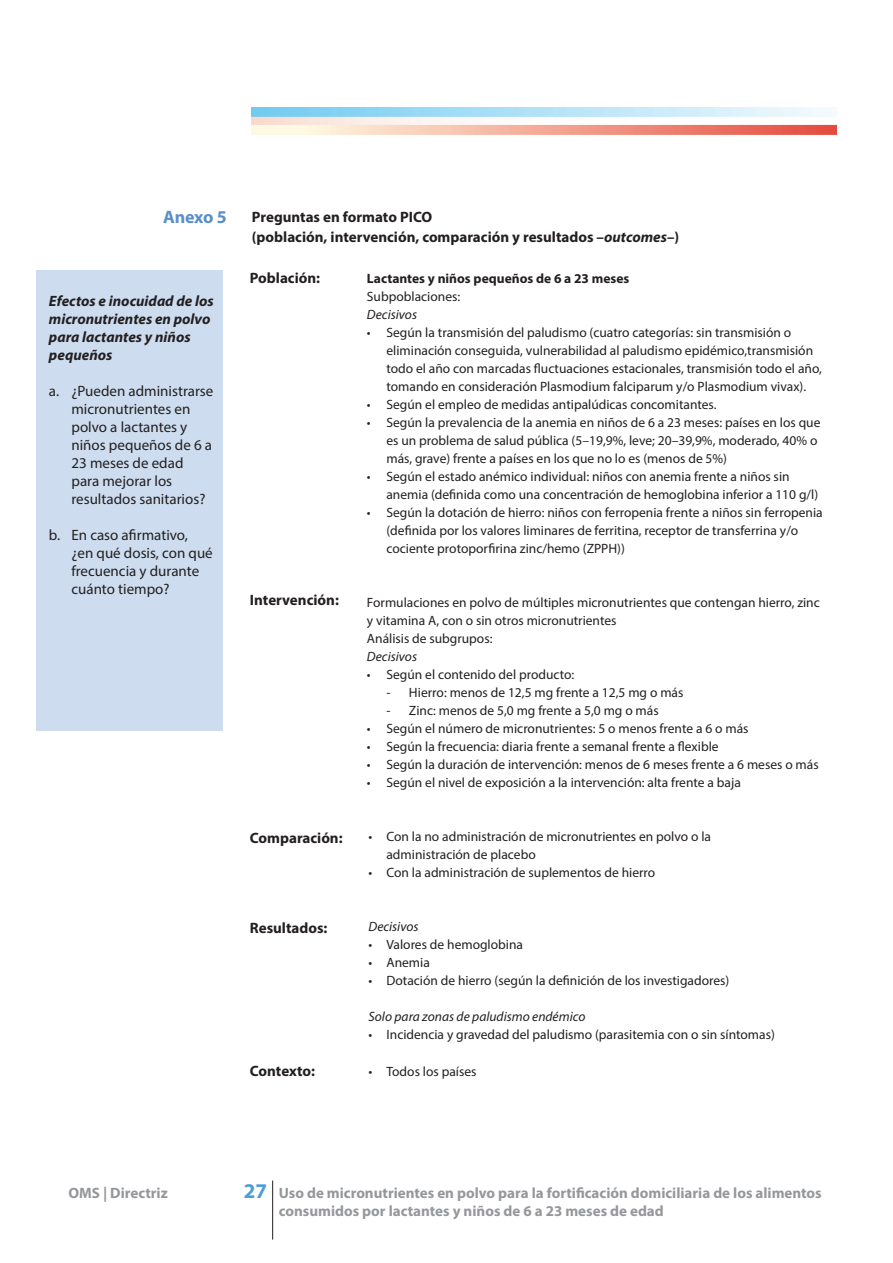
<style>
.page{position:relative;width:893px;height:1263px;background:#fff}
.page>*{position:absolute;margin:0;border:0;box-sizing:border-box;transform-origin:0 0}
.t1{font:700 21px "Myriad Pro";color:#4e9ed6}
.t2{font:700 18px "Myriad Pro";letter-spacing:-.02em;color:#5990cb}
.t3{font:15px/18px "Myriad Pro";color:#231f20}
.t4{font:700 15px/19.8px "Myriad Pro";color:#231f20}
.t5{font:700 15px/18px "Myriad Pro";color:#95979a}
.t6{font:italic 700 15px/18px "Myriad Pro";color:#231f20}
.t7{font:13.5px/18px "Myriad Pro";color:#231f20}
.t8{font:italic 13.5px "Myriad Pro";color:#231f20}
.t9{font:700 13.5px "Myriad Pro";color:#231f20}
.s1{font-style:italic}
</style>
<div class="page">
<img style="left:252px;top:108px;width:584px;height:27px">
<hr style="left:272px;top:1180px;width:1px;height:59px;background:#231f20">
<div style="left:36px;top:271px;width:187px;height:460px;background:#cdddef"></div>
<h2 class="t2" style="left:163px;top:205px;width:65px">Anexo 5</h2>
<p class="t6" style="left:49px;top:292px;width:166px">Efectos e inocuidad de los micronutrientes en polvo para lactantes y niños pequeños</p>
<p class="t3" style="left:71px;top:382px;width:143px;text-indent:-23px">a. ¿Pueden administrarse micronutrientes en polvo a lactantes y niños pequeños de 6 a<br>23 meses de edad para mejorar los resultados sanitarios?</p>
<p class="t3" style="left:71px;top:526px;width:143px;text-indent:-23px">b. En caso afirmativo, ¿en qué dosis, con qué frecuencia y durante cuánto tiempo?</p>
<p class="t4" style="left:252px;top:207px;width:429px">Preguntas en formato PICO<br>(población, intervención, comparación y resultados –<span class="s1">outcomes</span>–)</p>
<p class="t4" style="left:250px;top:268px;width:72px">Población:</p>
<p class="t9" style="left:367px;top:270px;width:264px">Lactantes y niños pequeños de 6 a 23 meses</p>
<p class="t7" style="left:367px;top:287px;width:95px">Subpoblaciones:</p>
<p class="t8" style="left:367px;top:306px;width:52px">Decisivos</p>
<p class="t7" style="left:386px;top:323px;width:437px;text-indent:-19px">• Según la transmisión del paludismo (cuatro categorías: sin transmisión o eliminación conseguida, vulnerabilidad al paludismo epidémico,transmisión todo el año con marcadas fluctuaciones estacionales, transmisión todo el año, tomando en consideración Plasmodium falciparum y/o Plasmodium vivax).</p>
<p class="t7" style="left:367px;top:395px;width:351px">• Según el empleo de medidas antipalúdicas concomitantes.</p>
<p class="t7" style="left:386px;top:413px;width:435px;text-indent:-19px">• Según la prevalencia de la anemia en niños de 6 a 23 meses: países en los que es un problema de salud pública (5–19,9%, leve; 20–39,9%, moderado, 40% o más, grave) frente a países en los que no lo es (menos de 5%)</p>
<p class="t7" style="left:386px;top:467px;width:433px;text-indent:-19px">• Según el estado anémico individual: niños con anemia frente a niños sin anemia (definida como una concentración de hemoglobina inferior a 110 g/l)</p>
<p class="t7" style="left:386px;top:503px;width:438px;text-indent:-19px">• Según la dotación de hierro: niños con ferropenia frente a niños sin ferropenia (definida por los valores liminares de ferritina, receptor de transferrina y/o cociente protoporfirina zinc/hemo (ZPPH))</p>
<p class="t4" style="left:250px;top:589px;width:90px">Intervención:</p>
<p class="t7" style="left:367px;top:593px;width:454px">Formulaciones en polvo de múltiples micronutrientes que contengan hierro, zinc y vitamina A, con o sin otros micronutrientes<br>Análisis de subgrupos:</p>
<p class="t8" style="left:367px;top:648px;width:52px">Decisivos</p>
<p class="t7" style="left:367px;top:665px;width:209px">• Según el contenido del producto:</p>
<p class="t7" style="left:386px;top:683px;width:298px">- Hierro: menos de 12,5 mg frente a 12,5 mg o más</p>
<p class="t7" style="left:386px;top:701px;width:274px">- Zinc: menos de 5,0 mg frente a 5,0 mg o más</p>
<p class="t7" style="left:367px;top:719px;width:383px">• Según el número de micronutrientes: 5 o menos frente a 6 o más</p>
<p class="t7" style="left:367px;top:737px;width:353px">• Según la frecuencia: diaria frente a semanal frente a flexible</p>
<p class="t7" style="left:367px;top:755px;width:453px">• Según la duración de intervención: menos de 6 meses frente a 6 meses o más</p>
<p class="t7" style="left:367px;top:773px;width:375px">• Según el nivel de exposición a la intervención: alta frente a baja</p>
<p class="t4" style="left:250px;top:827px;width:94px">Comparación:</p>
<p class="t7" style="left:386px;top:827px;width:326px;text-indent:-18px">• Con la no administración de micronutrientes en polvo o la administración de placebo</p>
<p class="t7" style="left:368px;top:863px;width:288px">• Con la administración de suplementos de hierro</p>
<p class="t4" style="left:250px;top:917px;width:79px">Resultados:</p>
<p class="t4" style="left:250px;top:1060px;width:67px">Contexto:</p>
<p class="t8" style="left:368px;top:918px;width:52px">Decisivos</p>
<p class="t7" style="left:368px;top:935px;width:156px">• Valores de hemoglobina</p>
<p class="t7" style="left:368px;top:953px;width:63px">• Anemia</p>
<p class="t7" style="left:368px;top:971px;width:362px">• Dotación de hierro (según la definición de los investigadores)</p>
<p class="t8" style="left:368px;top:1008px;width:218px">Solo para zonas de paludismo endémico</p>
<p class="t7" style="left:368px;top:1025px;width:408px">• Incidencia y gravedad del paludismo (parasitemia con o sin síntomas)</p>
<p class="t7" style="left:368px;top:1062px;width:110px"><span class="s1">•</span> Todos los países</p>
<h1 class="t1" style="left:244px;top:1177px;width:25px">27</h1>
<p class="t5" style="left:68px;top:1183px;width:101px">OMS | Directriz</p>
<p class="t5" style="left:279px;top:1183px;width:544px">Uso de micronutrientes en polvo para la fortificación domiciliaria de los alimentos consumidos por lactantes y niños de 6 a 23 meses de edad</p>
</div>
